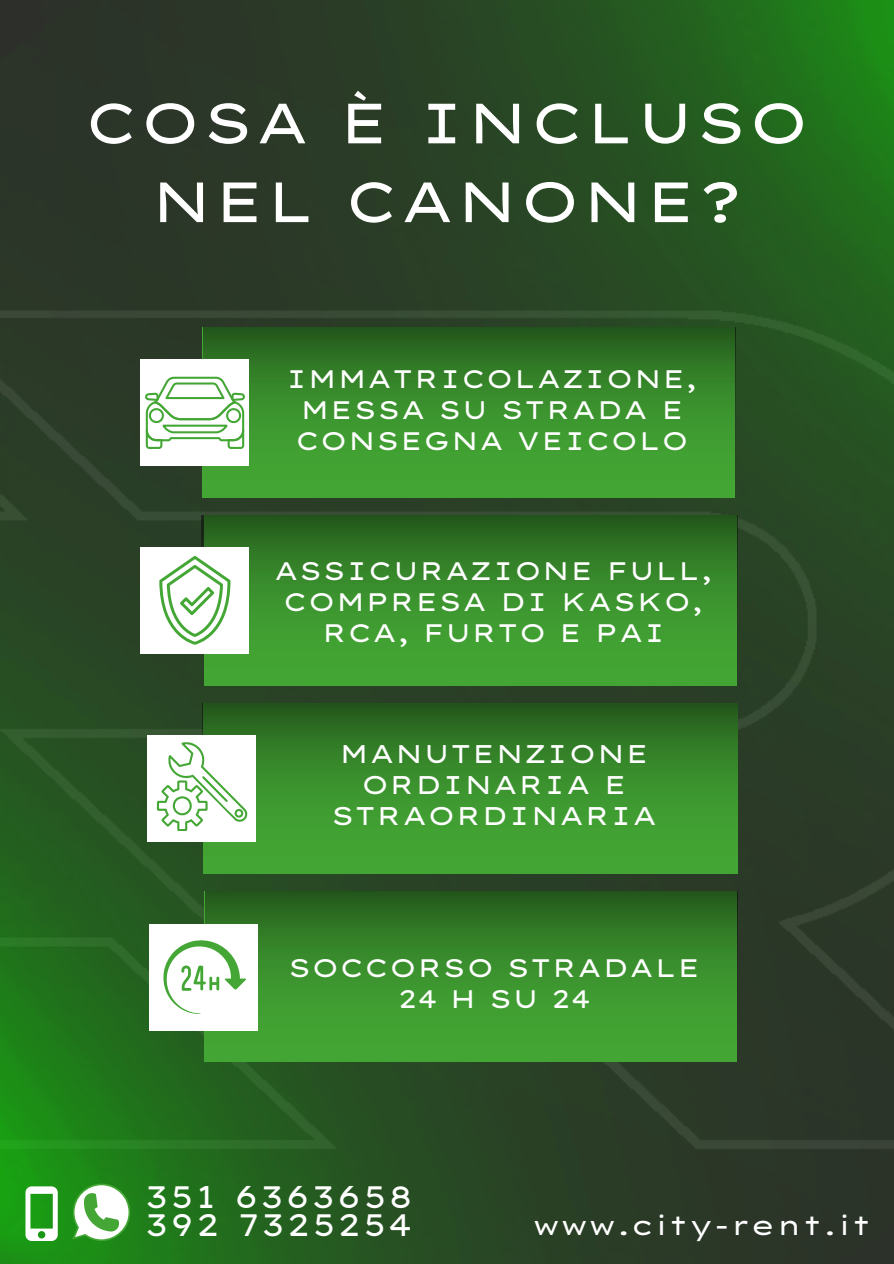
<style>
.page{position:relative;width:894px;height:1264px;background:#fff}
.page>*{position:absolute;margin:0;border:0;box-sizing:border-box;transform-origin:0 0}
.t1{font:56.55px/78.8px "Lexend Zetta";color:#fff;text-align:center}
.t2{font:31.05px/27px "Lexend Zetta";letter-spacing:.05em;color:#fff}
.t3{font:26.7px "Lexend Zetta";color:#fff}
.t4{font:25.5px/31.2px "Lexend Zetta";color:#fff;text-align:center}
.t5{font:25.35px/31.2px "Lexend Zetta";color:#fff;text-align:center}
</style>
<div class="page">
<img style="left:0;top:0;width:893px;height:1263px">
<img style="left:205px;top:891px;width:532px;height:170px">
<div style="left:149px;top:924px;width:108px;height:106px;background:#fff"></div>
<svg style="left:163px;top:940px;width:83px;height:73px"></svg>
<svg style="left:25px;top:1186px;width:33px;height:54px"></svg>
<svg style="left:72px;top:1183px;width:58px;height:57px"></svg>
<img style="left:203px;top:704px;width:534px;height:169px">
<div style="left:147px;top:735px;width:108px;height:106px;background:#fff"></div>
<svg style="left:157px;top:742px;width:91px;height:88px"></svg>
<img style="left:203px;top:328px;width:532px;height:170px">
<div style="left:140px;top:360px;width:109px;height:106px;background:#fff"></div>
<svg style="left:145px;top:377px;width:100px;height:72px"></svg>
<img style="left:201px;top:516px;width:536px;height:169px">
<div style="left:140px;top:548px;width:109px;height:106px;background:#fff"></div>
<svg style="left:159px;top:556px;width:71px;height:88px"></svg>
<h1 class="t1" style="left:84px;top:83px;width:727px">COSA È INCLUSO<br>NEL CANONE?</h1>
<p class="t5" style="left:286px;top:363px;width:413px">IMMATRICOLAZIONE,<br>MESSA SU STRADA E<br>CONSEGNA VEICOLO</p>
<p class="t5" style="left:273px;top:554px;width:441px">ASSICURAZIONE FULL,<br>COMPRESA DI KASKO,<br>RCA, FURTO E PAI</p>
<p class="t4" style="left:330px;top:737px;width:328px">MANUTENZIONE<br>ORDINARIA E<br>STRAORDINARIA</p>
<p class="t5" style="left:288px;top:951px;width:414px">SOCCORSO STRADALE<br>24 H SU 24</p>
<p class="t2" style="left:145px;top:1183px;width:270px">351 6363658<br>392 7325254</p>
<p class="t3" style="left:532px;top:1208px;width:340px">www.city-rent.it</p>
</div>
